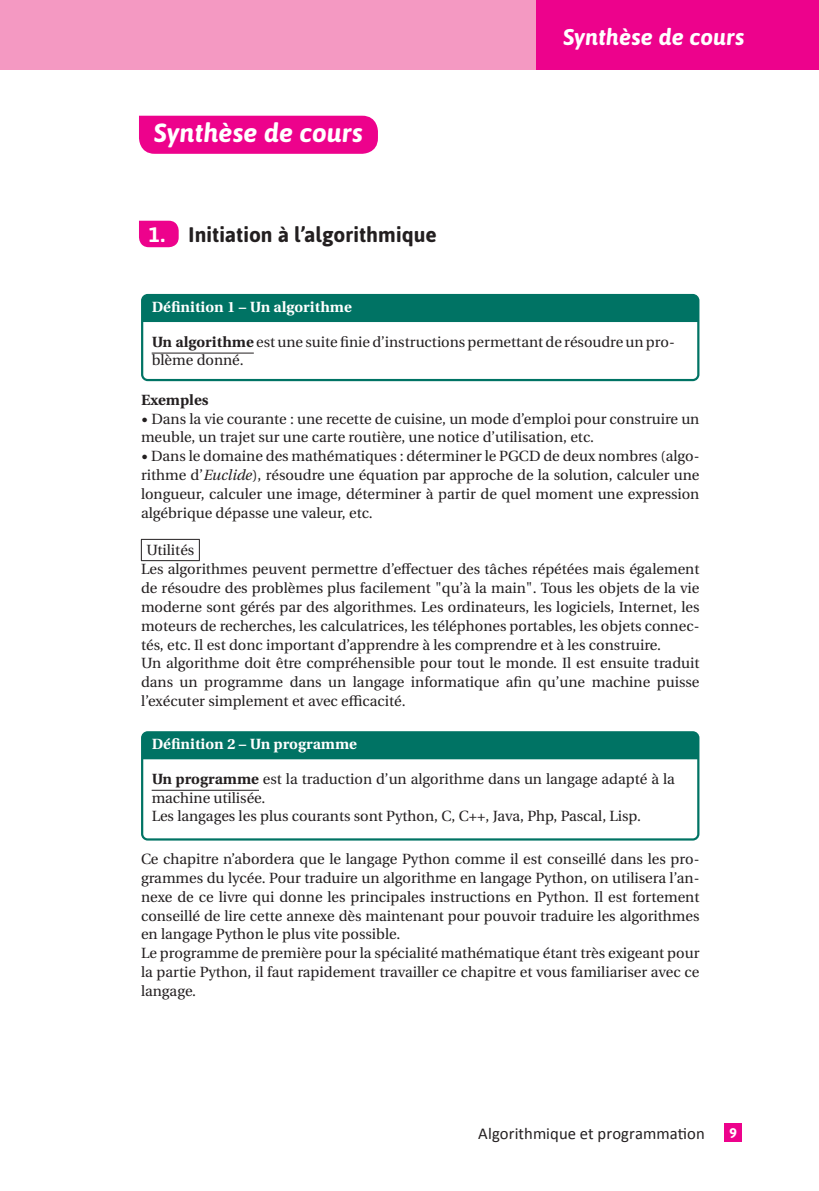
<style>
.page{position:relative;width:819px;height:1191px;background:#fff}
.page>*{position:absolute;margin:0;border:0;box-sizing:border-box;transform-origin:0 0}
.t1{font:italic 700 26.25px "Asap";letter-spacing:.005em;color:#fff}
.t2{font:italic 700 22.75px "Asap";letter-spacing:.005em;color:#fff}
.t3{font:700 21px "Asap";color:#231f20}
.t4{font:16.62px "Calibri";letter-spacing:.005em;color:#231f20}
.t5{font:15.75px/18.9px "Erewhon";color:#231f20}
.t6{font:700 15.75px "Erewhon";color:#fff}
.t7{font:700 15.75px "Erewhon";color:#231f20}
.t8{font:700 14px "Asap";color:#fff}
.s1{color:#fff}
.s2{font-weight:700}
.s3{font-style:italic}
</style>
<div class="page">
<div style="left:0;top:0;width:819px;height:69px;background:#f499c2"></div>
<div style="left:536px;top:0;width:283px;height:69px;background:#ed028c"></div>
<div style="left:141px;top:294px;width:558px;height:87px;background:#007364;border-radius:7px"></div>
<div style="left:143px;top:322px;width:554px;height:57px;background:#fff"></div>
<hr style="left:152px;top:353px;width:102px;height:1px;background:#231f20">
<hr style="left:141px;top:539px;width:59px;height:1px;background:#231f20">
<svg style="left:141px;top:539px;width:1px;height:21px"></svg>
<svg style="left:199px;top:539px;width:1px;height:21px"></svg>
<hr style="left:141px;top:560px;width:59px;height:1px;background:#231f20">
<div style="left:141px;top:731px;width:558px;height:109px;background:#007364;border-radius:7px"></div>
<div style="left:143px;top:759px;width:554px;height:79px;background:#fff"></div>
<hr style="left:152px;top:790px;width:107px;height:1px;background:#231f20">
<div style="left:139px;top:116px;width:239px;height:38px;background:#ed028c"></div>
<svg style="left:139px;top:221px;width:40px;height:26px"></svg>
<div style="left:724px;top:1123px;width:18px;height:18px;background:#ed028c"></div>
<h1 class="t1" style="left:154px;top:116px;width:211px">Synthèse de cours</h1>
<h3 class="t3" style="left:149px;top:221px;width:289px"><span class="s1">1.</span> Initiation à l’algorithmique</h3>
<h2 class="t2" style="left:563px;top:22px;width:183px">Synthèse de cours</h2>
<p class="t6" style="left:152px;top:295px;width:202px">Définition 1 – Un algorithme</p>
<p class="t5" style="left:152px;top:332px;width:524px"><span class="s2">Un algorithme</span> est une suite finie d’instructions permettant de résoudre un pro&shy;blème donné.</p>
<p class="t7" style="left:141px;top:388px;width:69px">Exemples</p>
<p class="t5" style="left:141px;top:409px;width:560px">• Dans la vie courante : une recette de cuisine, un mode d’emploi pour construire un meuble, un trajet sur une carte routière, une notice d’utilisation, etc.</p>
<p class="t5" style="left:141px;top:447px;width:560px;text-align:justify">• Dans le domaine des mathématiques : déterminer le PGCD de deux nombres (algo&shy;rithme d’<span class="s3">Euclide</span>), résoudre une équation par approche de la solution, calculer une longueur, calculer une image, déterminer à partir de quel moment une expression algébrique dépasse une valeur, etc.</p>
<p class="t5" style="left:141px;top:541px;width:560px;text-indent:5px">Utilités<br>Les algorithmes peuvent permettre d’effectuer des tâches répétées mais également de résoudre des problèmes plus facilement "qu’à la main". Tous les objets de la vie moderne sont gérés par des algorithmes. Les ordinateurs, les logiciels, Internet, les moteurs de recherches, les calculatrices, les téléphones portables, les objets connec&shy;tés, etc. Il est donc important d’apprendre à les comprendre et à les construire.<br>Un algorithme doit être compréhensible pour tout le monde. Il est ensuite traduit dans un programme dans un langage informatique afin qu’une machine puisse l’exécuter simplement et avec efficacité.</p>
<p class="t6" style="left:152px;top:732px;width:207px">Définition 2 – Un programme</p>
<p class="t5" style="left:152px;top:769px;width:524px"><span class="s2">Un programme</span> est la traduction d’un algorithme dans un langage adapté à la machine utilisée.<br>Les langages les plus courants sont Python, C, C++, Java, Php, Pascal, Lisp.</p>
<p class="t5" style="left:141px;top:849px;width:560px">Ce chapitre n’abordera que le langage Python comme il est conseillé dans les pro&shy;grammes du lycée. Pour traduire un algorithme en langage Python, on utilisera l’an&shy;nexe de ce livre qui donne les principales instructions en Python. Il est fortement conseillé de lire cette annexe dès maintenant pour pouvoir traduire les algorithmes en langage Python le plus vite possible.<br>Le programme de première pour la spécialité mathématique étant très exigeant pour la partie Python, il faut rapidement travailler ce chapitre et vous familiariser avec ce langage.</p>
<p class="t4" style="left:478px;top:1123px;width:228px">Algorithmique et programmation</p>
<p class="t8" style="left:729px;top:1123px;width:9px">9</p>
</div>
